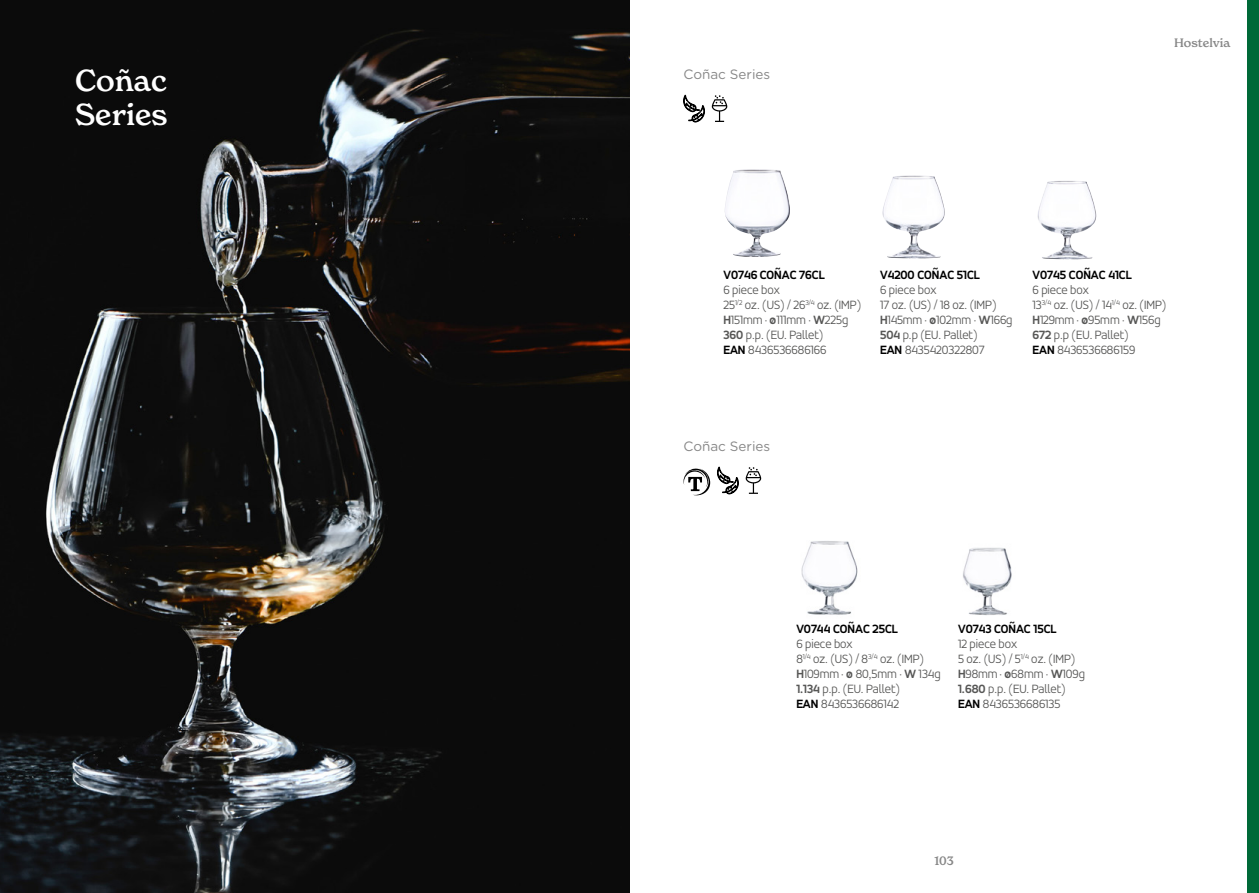
<style>
.page{position:relative;width:1259px;height:893px;background:#fff}
.page>*{position:absolute;margin:0;border:0;box-sizing:border-box;transform-origin:0 0}
.t1{font:500 29.85px/34px "New Spirit";color:#fff}
.t2{font:13.5px "Gotham Rounded";color:#878787}
.t3{font:300 12.75px/15px "Accord Alternate";color:#575756}
.t4{font:700 12.75px "Accord Alternate";color:#000}
.t5{font:500 12px "New Spirit";color:#878787}
.s1{font-weight:700}
.s2{font-weight:700;color:#000}
</style>
<div class="page">
<div style="left:1247px;top:0;width:12px;height:893px;background:#006938"></div>
<img style="left:0;top:0;width:630px;height:893px">
<svg style="left:712px;top:95px;width:15px;height:27px"></svg>
<svg style="left:683px;top:94px;width:22px;height:28px"></svg>
<svg style="left:745px;top:467px;width:16px;height:27px"></svg>
<svg style="left:717px;top:466px;width:22px;height:28px"></svg>
<svg style="left:683px;top:468px;width:27px;height:27px"></svg>
<img style="left:724px;top:169px;width:66px;height:88px">
<img style="left:1037px;top:181px;width:59px;height:78px">
<img style="left:882px;top:175px;width:63px;height:84px">
<img style="left:801px;top:541px;width:57px;height:74px">
<img style="left:963px;top:547px;width:49px;height:68px">
<h1 class="t1" style="left:75px;top:63px;width:94px">Coñac<br>Series</h1>
<p class="t2" style="left:683px;top:65px;width:88px">Coñac Series</p>
<p class="t5" style="left:1174px;top:35px;width:58px">Hostelvia</p>
<p class="t4" style="left:723px;top:268px;width:103px">V0746 COÑAC 76CL</p>
<p class="t3" style="left:723px;top:282px;width:139px">6 piece box<br>25<sup>1/2</sup> oz. (US) / 26<sup>3/4</sup> oz. (IMP)<br><span class="s1">H</span>151mm · <span class="s1">ø</span>111mm · <span class="s1">W</span>225g<br><span class="s1">360</span> p.p. (EU. Pallet)<br><span class="s2">EAN</span> 8436536686166</p>
<p class="t4" style="left:880px;top:267px;width:101px">V4200 COÑAC 51CL</p>
<p class="t3" style="left:880px;top:282px;width:134px">6 piece box<br>17 oz. (US) / 18 oz. (IMP)<br><span class="s1">H</span>145mm · <span class="s1">ø</span>102mm · <span class="s1">W</span>166g<br><span class="s1">504</span> p.p (EU. Pallet)<br><span class="s2">EAN</span> 8435420322807</p>
<p class="t4" style="left:1032px;top:268px;width:101px">V0745 COÑAC 41CL</p>
<p class="t3" style="left:1032px;top:282px;width:135px">6 piece box<br>13<sup>3/4</sup> oz. (US) / 14<sup>1/4</sup> oz. (IMP)<br><span class="s1">H</span>129mm · <span class="s1">ø</span>95mm · <span class="s1">W</span>156g<br><span class="s1">672</span> p.p (EU. Pallet)<br><span class="s2">EAN</span> 8436536686159</p>
<p class="t2" style="left:683px;top:437px;width:88px">Coñac Series</p>
<p class="t4" style="left:796px;top:621px;width:103px">V0744 COÑAC 25CL</p>
<p class="t3" style="left:796px;top:636px;width:146px">6 piece box<br>8<sup>1/4</sup> oz. (US) / 8<sup>3/4</sup> oz. (IMP)<br><span class="s1">H</span>109mm · <span class="s1">ø</span> 80,5mm · <span class="s1">W</span> 134g<br><span class="s1">1.134</span> p.p. (EU. Pallet)<br><span class="s2">EAN</span> 8436536686142</p>
<p class="t4" style="left:958px;top:621px;width:100px">V0743 COÑAC 15CL</p>
<p class="t3" style="left:958px;top:636px;width:129px">12 piece box<br>5 oz. (US) / 5<sup>1/4</sup> oz. (IMP)<br><span class="s1">H</span>98mm · <span class="s1">ø</span>68mm · <span class="s1">W</span>109g<br><span class="s1">1.680</span> p.p. (EU. Pallet)<br><span class="s2">EAN</span> 8436536686135</p>
<p class="t5" style="left:934px;top:853px;width:21px">103</p>
</div>
